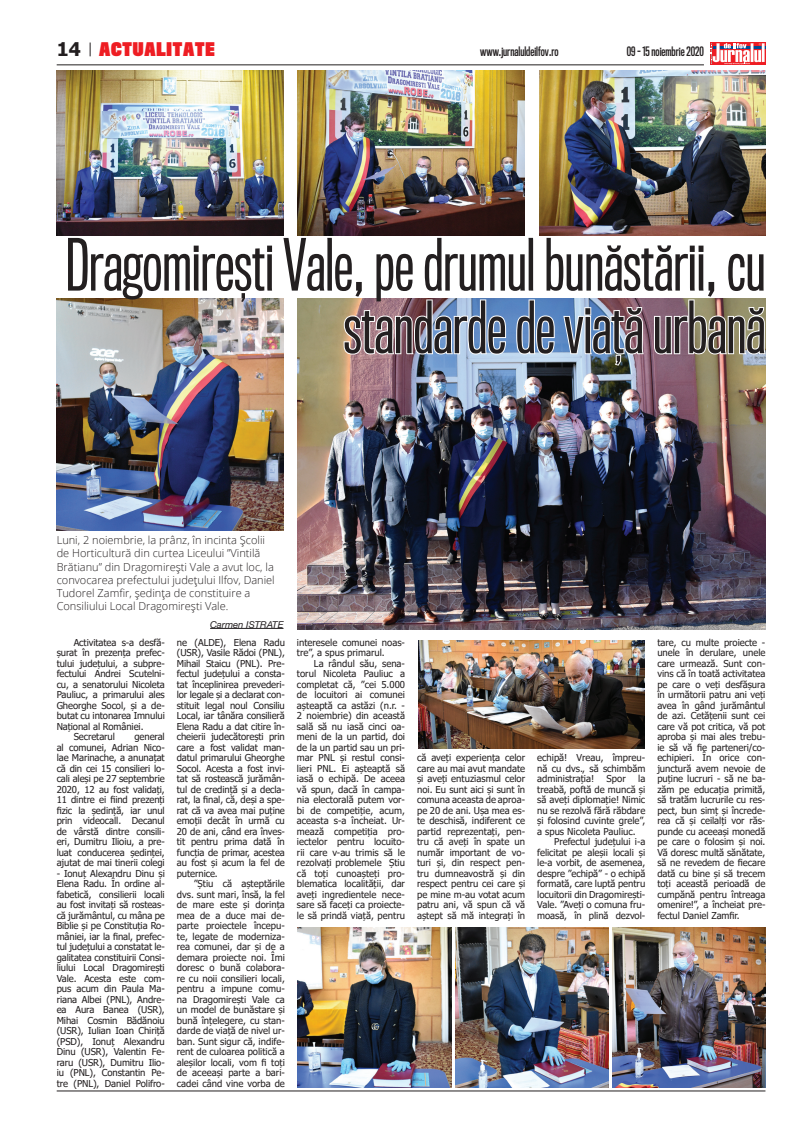
<style>
.page{position:relative;width:808px;height:1134px;background:#fff}
.page>*{position:absolute;margin:0;border:0;box-sizing:border-box;transform-origin:0 0}
.t1{font:66px/62.6px "Titling Gothic FB Comp";color:#231f20;text-align:right}
.t2{font:700 18.8px "Tahoma";color:#231f20}
.t3{font:900 17.3px "Titling Gothic FB Comp";letter-spacing:.05em;color:#ee1d23}
.t4{font:600 12px "Titling Gothic FB Comp";color:#231f20}
.t5{font:300 11px/13.2px "Open Sans";color:#231f20}
.t6{font:9.5px/10.5px "Tahoma";letter-spacing:-.01em;color:#231f20;text-align:justify}
.t7{font:italic 9.5px "Helvetica Neue";color:#231f20}
</style>
<div class="page">
<div style="left:710px;top:43px;width:55px;height:22px;background:#ee1d23"></div>
<svg style="left:710px;top:43px;width:55px;height:21px"></svg>
<hr style="left:57px;top:64px;width:647px;height:1px;background:#231f20">
<hr style="left:57px;top:1090px;width:708px;height:1px;background:#231f20">
<svg style="left:90px;top:43px;width:1px;height:13px"></svg>
<img style="left:298px;top:298px;width:467px;height:331px">
<img style="left:57px;top:298px;width:226px;height:232px">
<img style="left:57px;top:71px;width:226px;height:164px">
<img style="left:298px;top:927px;width:153px;height:161px">
<img style="left:455px;top:927px;width:154px;height:161px">
<img style="left:612px;top:927px;width:153px;height:161px">
<img style="left:418px;top:641px;width:227px;height:107px">
<img style="left:298px;top:71px;width:226px;height:164px">
<img style="left:539px;top:71px;width:226px;height:164px">
<svg style="left:343px;top:298px;width:164px;height:58px"></svg>
<svg style="left:515px;top:298px;width:41px;height:58px"></svg>
<img style="left:562px;top:306px;width:83px;height:61px">
<svg style="left:653px;top:298px;width:113px;height:58px"></svg>
<hr style="left:210px;top:628px;width:73px;height:1px;background:#231f20">
<h3 class="t3" style="left:99px;top:38px;width:117px">ACTUALITATE</h3>
<h2 class="t2" style="left:57px;top:36px;width:26px">14</h2>
<p class="t4" style="left:480px;top:45px;width:80px">www.jurnaluldeilfov.ro</p>
<p class="t4" style="left:627px;top:45px;width:79px">09 - 15 noiembrie 2020</p>
<h1 class="t1" style="left:65px;top:234px;width:701px">Dragomirești Vale, pe drumul bunăstării, cu standarde de viață urbană</h1>
<p class="t5" style="left:57px;top:533px;width:220px">Luni, 2 noiembrie, la prânz, în incinta Școlii de Horticultură din curtea Liceului ”Vintilă Brătianu” din Dragomirești Vale a avut loc, la convocarea prefectului județului Ilfov, Daniel Tudorel Zamfir, ședința de constituire a Consiliului Local Dragomirești Vale.</p>
<p class="t7" style="left:210px;top:617px;width:75px">Carmen Istrate</p>
<p class="t6" style="left:74px;top:638px;width:92px">Activitatea s-a desfă-</p>
<p class="t6" style="left:57px;top:648px;width:110px">șurat în prezența prefec-</p>
<p class="t6" style="left:57px;top:659px;width:110px">tului județului, a subpre-</p>
<p class="t6" style="left:57px;top:669px;width:110px">fectului Andrei Scutelni-</p>
<p class="t6" style="left:57px;top:680px;width:110px">cu, a senatorului Nicoleta</p>
<p class="t6" style="left:57px;top:690px;width:110px">Pauliuc, a primarului ales</p>
<p class="t6" style="left:57px;top:701px;width:110px">Gheorghe Socol, și a de-</p>
<p class="t6" style="left:57px;top:711px;width:110px">butat cu intonarea Imnului</p>
<p class="t6" style="left:57px;top:722px;width:88px">Național al României.</p>
<p class="t6" style="left:74px;top:732px;width:43px">Secretarul</p>
<p class="t6" style="left:57px;top:732px;width:110px;text-indent:78px">general al comunei, Adrian Nico&shy;lae Marinache, a anunațat că din cei 15 consilieri lo&shy;cali aleși pe 27 septembrie 2020, 12 au fost validați, 11 dintre ei fiind prezenți fizic la ședință, iar unul prin videocall. Decanul de vârstă dintre consili&shy;eri, Dumitru Ilioiu, a pre&shy;luat conducerea ședinței, ajutat de mai tinerii colegi</p>
<p class="t6" style="left:57px;top:869px;width:110px">- Ionuț Alexandru Dinu și Elena Radu. În ordine al&shy;fabetică, consilierii locali au fost invitați să rosteas&shy;că jurământul, cu mâna pe Biblie și pe Constituția Ro&shy;mâniei, iar la final, prefec&shy;tul județului a constatat le&shy;galitatea constituirii Consi&shy;liului Local Dragomirești Vale. Acesta este com&shy;pus acum din Paula Ma&shy;riana Albei (PNL), Andre&shy;ea Aura Banea (USR), Mihai Cosmin Bădănoiu (USR), Iulian Ioan Chiriță (PSD), Ionuț Alexandru Dinu (USR), Valentin Fe&shy;raru (USR), Dumitru Ilio&shy;iu (PNL), Constantin Pe&shy;tre (PNL), Daniel Polifro-</p>
<p class="t6" style="left:177px;top:638px;width:110px">ne (ALDE), Elena Radu (USR), Vasile Rădoi (PNL), Mihail Staicu (PNL). Pre&shy;fectul județului a consta&shy;tat începlinirea prevederi&shy;lor legale și a declarat con&shy;stituit legal noul Consiliu Local, iar tânăra consilieră Elena Radu a dat citire în&shy;cheierii judecătorești prin care a fost validat man&shy;datul primarului Gheorghe Socol. Acesta a fost invi&shy;tat să rostească jurămân&shy;tul de credință și a decla&shy;rat, la final, că, deși a spe&shy;rat că va avea mai puține emoții decât în urmă cu 20 de ani, când era înves&shy;tit pentru prima dată în funcția de primar, acestea au fost și acum la fel de puternice.</p>
<p class="t6" style="left:177px;top:879px;width:110px;text-indent:17px">”Știu că așteptările dvs. sunt mari, însă, la fel de mare este și dorința mea de a duce mai de&shy;parte proiectele începu&shy;te, legate de moderniza&shy;rea comunei, dar și de a demara proiecte noi. Îmi doresc o bună colabora&shy;re cu noii consilieri locali, pentru a impune comu&shy;na Dragomirești Vale ca un model de bunăstare și bună înțelegere, cu stan&shy;darde de viață de nivel ur&shy;ban. Sunt sigur că, indife&shy;rent de culoarea politică a aleșilor locali, vom fi toți de aceeași parte a bari&shy;cadei când vine vorba de</p>
<p class="t6" style="left:297px;top:637px;width:110px">interesele comunei noas&shy;tre”, a spus primarul.</p>
<p class="t6" style="left:297px;top:658px;width:110px;text-indent:17px">La rândul său, sena&shy;torul Nicoleta Pauliuc a completat că, ”cei 5.000 de locuitori ai comunei așteaptă ca astăzi (n.r. - 2 noiembrie) din această sală să nu iasă cinci oa&shy;meni de la un partid, doi de la un partid sau un pri&shy;mar PNL și restul consi&shy;lieri PNL. Ei așteaptă să iasă o echipă. De aceea vă spun, dacă în campa&shy;nia electorală putem vor&shy;bi de competiție, acum, aceasta s-a încheiat. Ur&shy;mează competiția pro&shy;iectelor pentru locuito&shy;rii care v-au trimis să le rezolvați problemele Știu că toți cunoașteți pro&shy;blematica localității, dar aveți ingredientele nece&shy;sare să faceți ca proiecte&shy;le să prindă viață, pentru</p>
<p class="t6" style="left:417px;top:753px;width:110px">că aveți experiența celor care au mai avut mandate și aveți entuziasmul celor noi. Eu sunt aici și sunt în comuna aceasta de aproa&shy;pe 20 de ani. Ușa mea es&shy;te deschisă, indiferent ce partid reprezentați, pen&shy;tru că aveți în spate un număr important de vo&shy;turi și, din respect pen&shy;tru dumneavostră și din respect pentru cei care și pe mine m-au votat acum patru ani, vă spun că vă aștept să mă integrați în</p>
<p class="t6" style="left:537px;top:753px;width:110px">echipă! Vreau, împreu&shy;nă cu dvs., să schimbăm administrația!</p>
<p class="t6" style="left:537px;top:774px;width:110px;text-indent:101px">la treabă, poftă de muncă și să aveți diplomație! Nimic nu se rezolvă fără răbdare și folosind cuvinte grele”, a spus Nicoleta Pauliuc.</p>
<p class="t6" style="left:537px;top:837px;width:110px;text-indent:17px">Prefectul județului i-a felicitat pe aleșii locali și le-a vorbit, de asemenea, despre ”echipă” - o echipă formată, care luptă pentru locuitorii din Dragomirești-Vale. ”Aveți o comuna fru&shy;moasă, în plină dezvol-</p>
<p class="t6" style="left:607px;top:774px;width:21px">Spor</p>
<p class="t6" style="left:657px;top:637px;width:110px">tare, cu multe proiecte - unele în derulare, unele care urmează. Sunt con&shy;vins că în toată activitatea pe care o veți desfășura în următorii patru ani veți avea în gând jurământul de azi. Cetățenii sunt cei care vă pot critica, vă pot aproba și mai ales trebu&shy;ie să vă fie parteneri/co&shy;echipieri. În orice con&shy;junctură avem nevoie de puține lucruri - să ne ba&shy;zăm pe educația primită, să tratăm lucrurile cu res&shy;pect, bun simț și încrede&shy;rea că și ceilalți vor răs&shy;punde cu aceeași monedă pe care o folosim și noi.<br>Vă doresc multă sănătate, să ne revedem de fiecare dată cu bine și să trecem toți această perioadă de cumpănă pentru întreaga omenire!”, a încheiat pre&shy;fectul Daniel Zamfir.</p>
</div>
